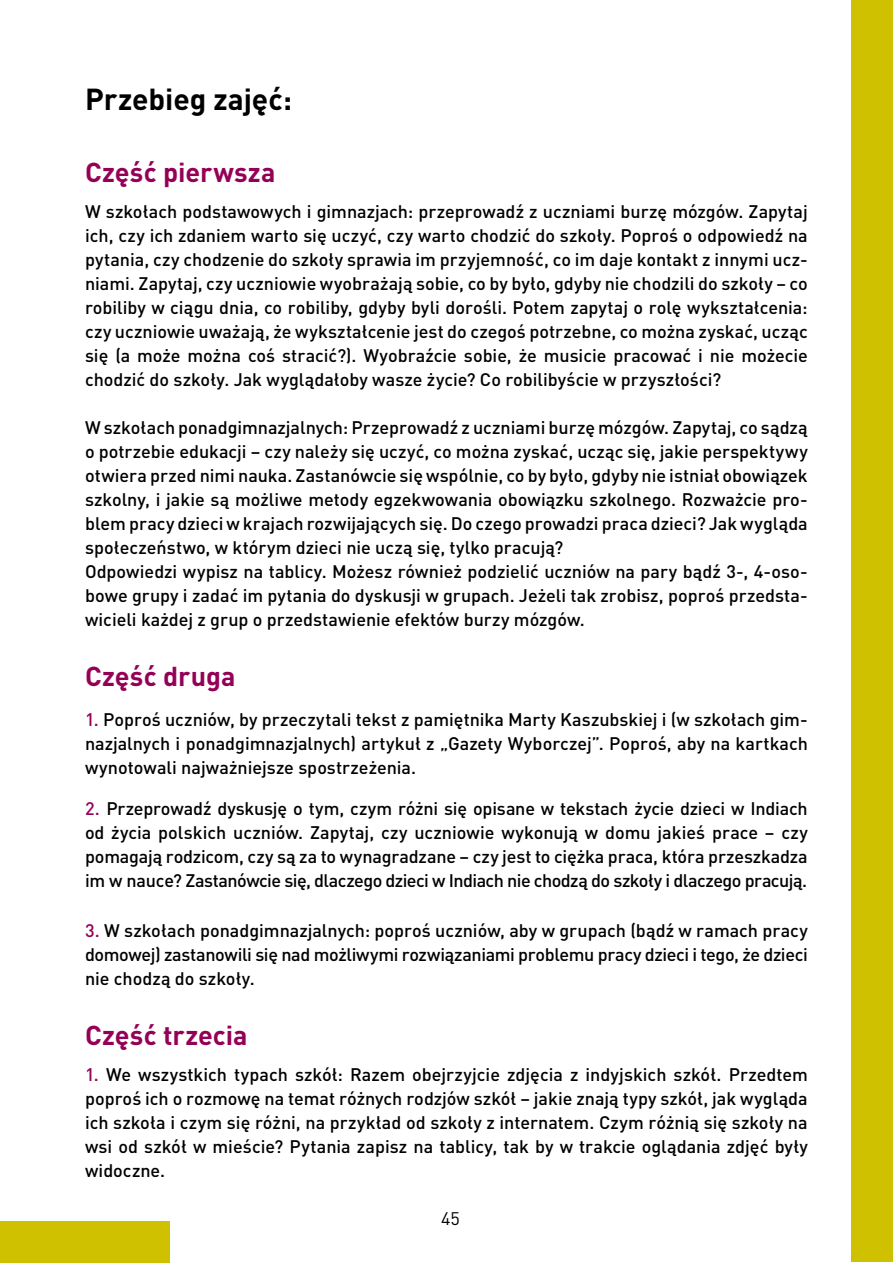
<style>
.page{position:relative;width:893px;height:1263px;background:#fff}
.page>*{position:absolute;margin:0;border:0;box-sizing:border-box;transform-origin:0 0}
.t1{font:700 30px "DIN Pl";color:#000}
.t2{font:700 27px "DIN Pl";letter-spacing:.005em;color:#950057}
.t3{font:500 18px/24px "DIN Pl";color:#000;text-align:justify}
.t4{font:18px "DIN Pl";color:#000}
.s1{color:#950057}
</style>
<div class="page">
<div style="left:852px;top:0;width:41px;height:1261px;background:#cfc000"></div>
<hr style="left:0;top:1222px;width:1px;height:41px;background:#cfc000">
<div style="left:1px;top:1222px;width:169px;height:41px;background:#cfc000"></div>
<h1 class="t1" style="left:85px;top:80px;width:209px">Przebieg zajęć:</h1>
<h2 class="t2" style="left:85px;top:155px;width:192px">Część pierwsza</h2>
<p class="t3" style="left:85px;top:199px;width:724px">W szkołach podstawowych i gimnazjach: przeprowadź z uczniami burzę mózgów. Zapytaj ich, czy ich zdaniem warto się uczyć, czy warto chodzić do szkoły. Poproś o odpowiedź na pytania, czy chodzenie do szkoły sprawia im przyjemność, co im daje kontakt z innymi ucz&shy;niami. Zapytaj, czy uczniowie wyobrażają sobie, co by było, gdyby nie chodzili do szkoły – co robiliby w ciągu dnia, co robiliby, gdyby byli dorośli. Potem zapytaj o rolę wykształcenia: czy uczniowie uważają, że wykształcenie jest do czegoś potrzebne, co można zyskać, ucząc się (a może można coś stracić?). Wyobraźcie sobie, że musicie pracować i nie możecie chodzić do szkoły. Jak wyglądałoby wasze życie? Co robilibyście w przyszłości?</p>
<p class="t3" style="left:85px;top:415px;width:724px;text-align:left">W szkołach ponadgimnazjalnych: Przeprowadź z uczniami burzę mózgów. Zapytaj, co sądzą o potrzebie edukacji – czy należy się uczyć, co można zyskać, ucząc się, jakie perspektywy otwiera przed nimi nauka. Zastanówcie się wspólnie, co by było, gdyby nie istniał obowiązek szkolny, i jakie są możliwe metody egzekwowania obowiązku szkolnego. Rozważcie pro&shy;blem pracy dzieci w krajach rozwijających się. Do czego prowadzi praca dzieci? Jak wygląda społeczeństwo, w którym dzieci nie uczą się, tylko pracują?<br>Odpowiedzi wypisz na tablicy. Możesz również podzielić uczniów na pary bądź 3-, 4-oso&shy;bowe grupy i zadać im pytania do dyskusji w grupach. Jeżeli tak zrobisz, poproś przedsta&shy;wicieli każdej z grup o przedstawienie efektów burzy mózgów.</p>
<h2 class="t2" style="left:85px;top:659px;width:152px">Część druga</h2>
<p class="t3" style="left:85px;top:707px;width:724px"><span class="s1">1.</span> Poproś uczniów, by przeczytali tekst z pamiętnika Marty Kaszubskiej i (w szkołach gim&shy;nazjalnych i ponadgimnazjalnych) artykuł z „Gazety Wyborczej”. Poproś, aby na kartkach wynotowali najważniejsze spostrzeżenia.</p>
<p class="t3" style="left:85px;top:796px;width:724px"><span class="s1">2.</span> Przeprowadź dyskusję o tym, czym różni się opisane w tekstach życie dzieci w Indiach od życia polskich uczniów. Zapytaj, czy uczniowie wykonują w domu jakieś prace – czy pomagają rodzicom, czy są za to wynagradzane – czy jest to ciężka praca, która przeszkadza im w nauce? Zastanówcie się, dlaczego dzieci w Indiach nie chodzą do szkoły i dlaczego pracują.</p>
<p class="t3" style="left:85px;top:918px;width:724px"><span class="s1">3.</span> W szkołach ponadgimnazjalnych: poproś uczniów, aby w grupach (bądź w ramach pracy domowej) zastanowili się nad możliwymi rozwiązaniami problemu pracy dzieci i tego, że dzieci nie chodzą do szkoły.</p>
<h2 class="t2" style="left:85px;top:1017px;width:164px">Część trzecia</h2>
<p class="t3" style="left:85px;top:1062px;width:724px"><span class="s1">1.</span> We wszystkich typach szkół: Razem obejrzyjcie zdjęcia z indyjskich szkół. Przedtem poproś ich o rozmowę na temat różnych rodzjów szkół – jakie znają typy szkół, jak wygląda ich szkoła i czym się różni, na przykład od szkoły z internatem. Czym różnią się szkoły na wsi od szkół w mieście? Pytania zapisz na tablicy, tak by w trakcie oglądania zdjęć były widoczne.</p>
<p class="t4" style="left:441px;top:1207px;width:10px">45</p>
</div>
